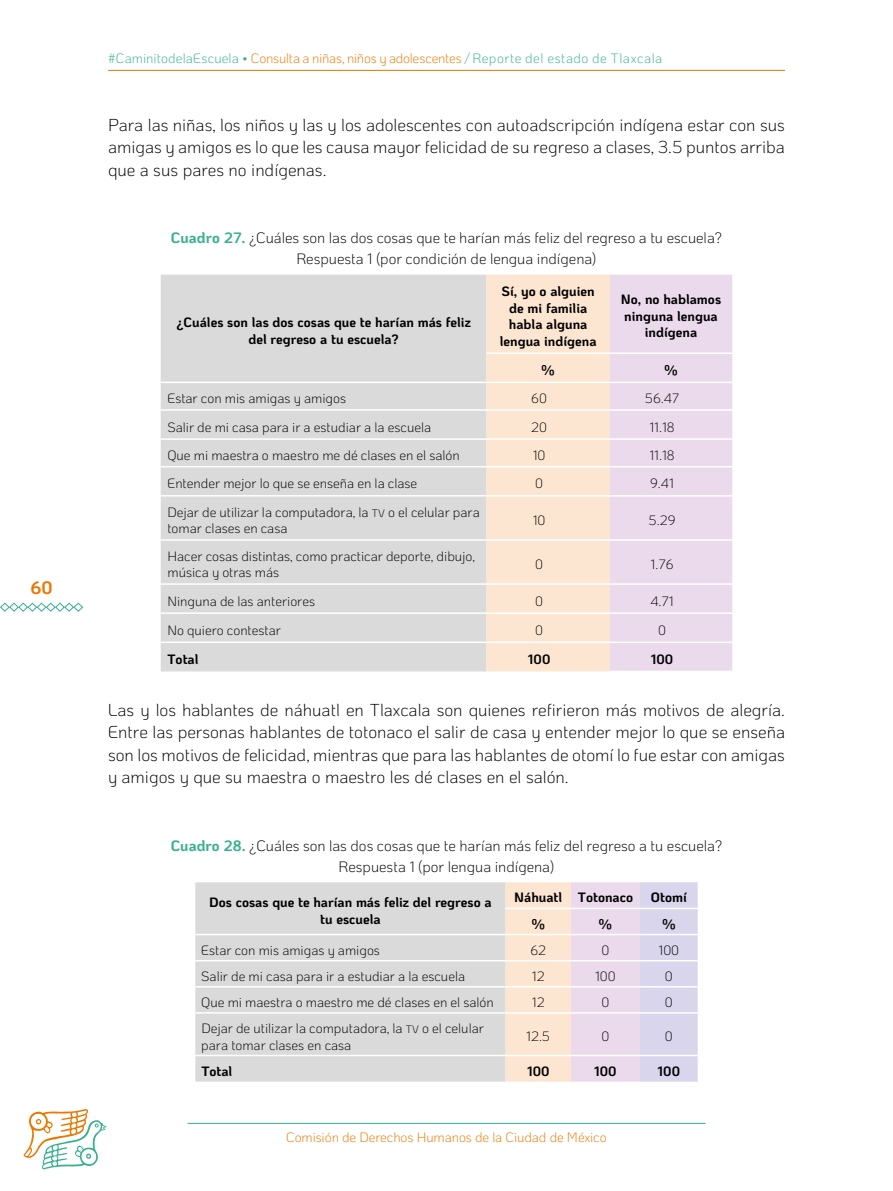
<style>
.page{position:relative;width:893px;height:1191px;background:#fff}
.page>*{position:absolute;margin:0;border:0;box-sizing:border-box;transform-origin:0 0}
.t1{font:700 18px "Ko Ho";color:#ec7700}
.t2{font:300 17.25px/22.5px "Ko Ho";color:#000;text-align:justify}
.t3{font:300 15px/21px "Ko Ho";color:#000;text-align:center}
.t4{font:300 13.5px/16.5px "Ko Ho";color:#000}
.t5{font:700 13.5px/16.5px "Ko Ho";color:#000;text-align:center}
.t6{font:300 13.5px "Ko Ho";letter-spacing:.005em;color:#36b18e}
.t7{font:300 13.5px "Ko Ho";letter-spacing:-.005em;color:#ec7700}
.s1{color:#ec7700}
.s2{font-weight:700;color:#36b18e}
.s3{font-family:"Ko Ho Light SC800";font-weight:400;font-size:10.8px}
</style>
<div class="page">
<hr style="left:188px;top:1123px;width:517px;height:1px;background:#36b18e">
<svg style="left:24px;top:1109px;width:83px;height:60px"></svg>
<svg style="left:0;top:602px;width:84px;height:10px"></svg>
<hr style="left:108px;top:70px;width:677px;height:1px;background:#ec7700">
<div style="left:161px;top:274px;width:326px;height:397px;background:#dadada"></div>
<div style="left:487px;top:274px;width:123px;height:397px;background:#fde6d1"></div>
<div style="left:610px;top:274px;width:122px;height:396px;background:#ebdaec"></div>
<hr style="left:487px;top:352px;width:123px;height:2px;background:#fff">
<hr style="left:161px;top:381px;width:326px;height:2px;background:#fff">
<hr style="left:487px;top:381px;width:123px;height:2px;background:#fff">
<hr style="left:161px;top:409px;width:326px;height:2px;background:#fff">
<hr style="left:487px;top:409px;width:123px;height:2px;background:#fff">
<hr style="left:161px;top:438px;width:326px;height:2px;background:#fff">
<hr style="left:487px;top:438px;width:123px;height:2px;background:#fff">
<hr style="left:161px;top:466px;width:326px;height:1px;background:#fff">
<hr style="left:487px;top:466px;width:123px;height:1px;background:#fff">
<hr style="left:161px;top:495px;width:326px;height:1px;background:#fff">
<hr style="left:487px;top:495px;width:123px;height:1px;background:#fff">
<hr style="left:161px;top:539px;width:326px;height:2px;background:#fff">
<hr style="left:487px;top:539px;width:123px;height:2px;background:#fff">
<hr style="left:161px;top:583px;width:326px;height:2px;background:#fff">
<hr style="left:487px;top:583px;width:123px;height:2px;background:#fff">
<hr style="left:161px;top:612px;width:326px;height:2px;background:#fff">
<hr style="left:487px;top:612px;width:123px;height:2px;background:#fff">
<hr style="left:161px;top:641px;width:326px;height:2px;background:#fff">
<hr style="left:487px;top:641px;width:123px;height:2px;background:#fff">
<hr style="left:610px;top:352px;width:122px;height:2px;background:#fff">
<hr style="left:610px;top:381px;width:122px;height:2px;background:#fff">
<hr style="left:610px;top:409px;width:122px;height:2px;background:#fff">
<hr style="left:610px;top:438px;width:122px;height:2px;background:#fff">
<hr style="left:610px;top:466px;width:122px;height:1px;background:#fff">
<hr style="left:610px;top:495px;width:122px;height:1px;background:#fff">
<hr style="left:610px;top:539px;width:122px;height:2px;background:#fff">
<hr style="left:610px;top:583px;width:122px;height:2px;background:#fff">
<hr style="left:610px;top:612px;width:122px;height:2px;background:#fff">
<hr style="left:610px;top:641px;width:122px;height:2px;background:#fff">
<div style="left:195px;top:882px;width:311px;height:199px;background:#dadada"></div>
<svg style="left:506px;top:882px;width:192px;height:199px;background:#ebdde3"></svg>
<hr style="left:195px;top:933px;width:311px;height:2px;background:#fff">
<hr style="left:506px;top:933px;width:65px;height:2px;background:#fff">
<hr style="left:571px;top:933px;width:69px;height:2px;background:#fff">
<hr style="left:640px;top:933px;width:58px;height:2px;background:#fff">
<hr style="left:195px;top:960px;width:311px;height:1px;background:#fff">
<hr style="left:506px;top:960px;width:65px;height:1px;background:#fff">
<hr style="left:571px;top:960px;width:69px;height:1px;background:#fff">
<hr style="left:640px;top:960px;width:58px;height:1px;background:#fff">
<hr style="left:195px;top:986px;width:311px;height:1px;background:#fff">
<hr style="left:506px;top:986px;width:65px;height:1px;background:#fff">
<hr style="left:571px;top:986px;width:69px;height:1px;background:#fff">
<hr style="left:640px;top:986px;width:58px;height:1px;background:#fff">
<hr style="left:195px;top:1012px;width:311px;height:1px;background:#fff">
<hr style="left:506px;top:1012px;width:65px;height:1px;background:#fff">
<hr style="left:571px;top:1012px;width:69px;height:1px;background:#fff">
<hr style="left:640px;top:1012px;width:58px;height:1px;background:#fff">
<hr style="left:195px;top:1054px;width:311px;height:2px;background:#fff">
<hr style="left:506px;top:1054px;width:65px;height:2px;background:#fff">
<hr style="left:571px;top:1054px;width:69px;height:2px;background:#fff">
<hr style="left:640px;top:1054px;width:58px;height:2px;background:#fff">
<hr style="left:506px;top:907px;width:65px;height:2px;background:#fff">
<hr style="left:571px;top:907px;width:69px;height:2px;background:#fff">
<hr style="left:640px;top:907px;width:58px;height:2px;background:#fff">
<h1 class="t1" style="left:30px;top:572px;width:24px">60</h1>
<p class="t6" style="left:108px;top:48px;width:556px">#CaminitodelaEscuela • <span class="s1">Consulta a niñas, niños y adolescentes</span> / Reporte del estado de Tlaxcala</p>
<p class="t2" style="left:108px;top:114px;width:678px">Para las niñas, los niños y las y los adolescentes con autoadscripción indígena estar con sus amigas y amigos es lo que les causa mayor felicidad de su regreso a clases, 3.5 puntos arriba que a sus pares no indígenas.</p>
<p class="t3" style="left:171px;top:228px;width:553px"><span class="s2">Cuadro 27.</span> ¿Cuáles son las dos cosas que te harían más feliz del regreso a tu escuela?<br>Respuesta 1 (por condición de lengua indígena)</p>
<p class="t5" style="left:176px;top:314px;width:296px">¿Cuáles son las dos cosas que te harían más feliz del regreso a tu escuela?</p>
<p class="t5" style="left:500px;top:283px;width:98px">Sí, yo o alguien de mi familia habla alguna lengua indígena</p>
<p class="t5" style="left:621px;top:291px;width:102px">No, no hablamos ninguna lengua indígena</p>
<p class="t5" style="left:542px;top:362px;width:15px">%</p>
<p class="t5" style="left:664px;top:362px;width:15px">%</p>
<p class="t4" style="left:167px;top:390px;width:180px">Estar con mis amigas y amigos</p>
<p class="t4" style="left:531px;top:390px;width:17px">60</p>
<p class="t4" style="left:645px;top:390px;width:36px">56.47</p>
<p class="t4" style="left:167px;top:419px;width:265px">Salir de mi casa para ir a estudiar a la escuela</p>
<p class="t4" style="left:531px;top:419px;width:17px">20</p>
<p class="t4" style="left:649px;top:419px;width:27px">11.18</p>
<p class="t4" style="left:167px;top:447px;width:294px">Que mi maestra o maestro me dé clases en el salón</p>
<p class="t4" style="left:533px;top:447px;width:14px">10</p>
<p class="t4" style="left:649px;top:447px;width:27px">11.18</p>
<p class="t4" style="left:167px;top:475px;width:251px">Entender mejor lo que se enseña en la clase</p>
<p class="t4" style="left:535px;top:475px;width:9px">0</p>
<p class="t4" style="left:650px;top:475px;width:25px">9.41</p>
<p class="t4" style="left:167px;top:504px;width:314px">Dejar de utilizar la computadora, la <span class="s3">tv</span> o el celular para tomar clases en casa</p>
<p class="t4" style="left:533px;top:512px;width:14px">10</p>
<p class="t4" style="left:649px;top:512px;width:28px">5.29</p>
<p class="t4" style="left:167px;top:548px;width:309px">Hacer cosas distintas, como practicar deporte, dibujo, música y otras más</p>
<p class="t4" style="left:535px;top:556px;width:9px">0</p>
<p class="t4" style="left:651px;top:556px;width:24px">1.76</p>
<p class="t4" style="left:167px;top:593px;width:149px">Ninguna de las anteriores</p>
<p class="t4" style="left:535px;top:593px;width:9px">0</p>
<p class="t4" style="left:650px;top:593px;width:25px">4.71</p>
<p class="t4" style="left:167px;top:622px;width:115px">No quiero contestar</p>
<p class="t4" style="left:535px;top:622px;width:9px">0</p>
<p class="t4" style="left:658px;top:622px;width:9px">0</p>
<p class="t5" style="left:167px;top:651px;width:32px">Total</p>
<p class="t5" style="left:528px;top:651px;width:24px">100</p>
<p class="t5" style="left:651px;top:651px;width:24px">100</p>
<p class="t2" style="left:108px;top:699px;width:679px">Las y los hablantes de náhuatl en Tlaxcala son quienes refirieron más motivos de alegría.<br>Entre las personas hablantes de totonaco el salir de casa y entender mejor lo que se enseña son los motivos de felicidad, mientras que para las hablantes de otomí lo fue estar con amigas y amigos y que su maestra o maestro les dé clases en el salón.</p>
<p class="t3" style="left:171px;top:835px;width:553px"><span class="s2">Cuadro 28.</span> ¿Cuáles son las dos cosas que te harían más feliz del regreso a tu escuela?<br>Respuesta 1 (por lengua indígena)</p>
<p class="t5" style="left:209px;top:894px;width:284px">Dos cosas que te harían más feliz del regreso a tu escuela</p>
<p class="t5" style="left:514px;top:889px;width:120px">Náhuatl Totonaco</p>
<p class="t5" style="left:651px;top:889px;width:37px">Otomí</p>
<p class="t5" style="left:532px;top:915px;width:15px">%</p>
<p class="t5" style="left:599px;top:915px;width:15px">%</p>
<p class="t5" style="left:662px;top:915px;width:15px">%</p>
<p class="t4" style="left:201px;top:942px;width:180px">Estar con mis amigas y amigos</p>
<p class="t4" style="left:530px;top:942px;width:17px">62</p>
<p class="t4" style="left:601px;top:942px;width:9px">0</p>
<p class="t4" style="left:658px;top:942px;width:22px">100</p>
<p class="t4" style="left:201px;top:968px;width:265px">Salir de mi casa para ir a estudiar a la escuela</p>
<p class="t4" style="left:532px;top:968px;width:14px">12</p>
<p class="t4" style="left:595px;top:968px;width:22px">100</p>
<p class="t4" style="left:665px;top:968px;width:9px">0</p>
<p class="t4" style="left:201px;top:994px;width:294px">Que mi maestra o maestro me dé clases en el salón</p>
<p class="t4" style="left:532px;top:994px;width:14px">12</p>
<p class="t4" style="left:601px;top:994px;width:9px">0</p>
<p class="t4" style="left:665px;top:994px;width:9px">0</p>
<p class="t4" style="left:201px;top:1020px;width:284px">Dejar de utilizar la computadora, la <span class="s3">tv</span> o el celular para tomar clases en casa</p>
<p class="t4" style="left:526px;top:1028px;width:25px">12.5</p>
<p class="t4" style="left:601px;top:1028px;width:9px">0</p>
<p class="t4" style="left:665px;top:1028px;width:9px">0</p>
<p class="t5" style="left:201px;top:1062px;width:32px">Total</p>
<p class="t5" style="left:527px;top:1062px;width:24px">100</p>
<p class="t5" style="left:594px;top:1062px;width:24px">100</p>
<p class="t5" style="left:658px;top:1062px;width:24px">100</p>
<p class="t7" style="left:286px;top:1126px;width:322px">Comisión de Derechos Humanos de la Ciudad de México</p>
</div>
